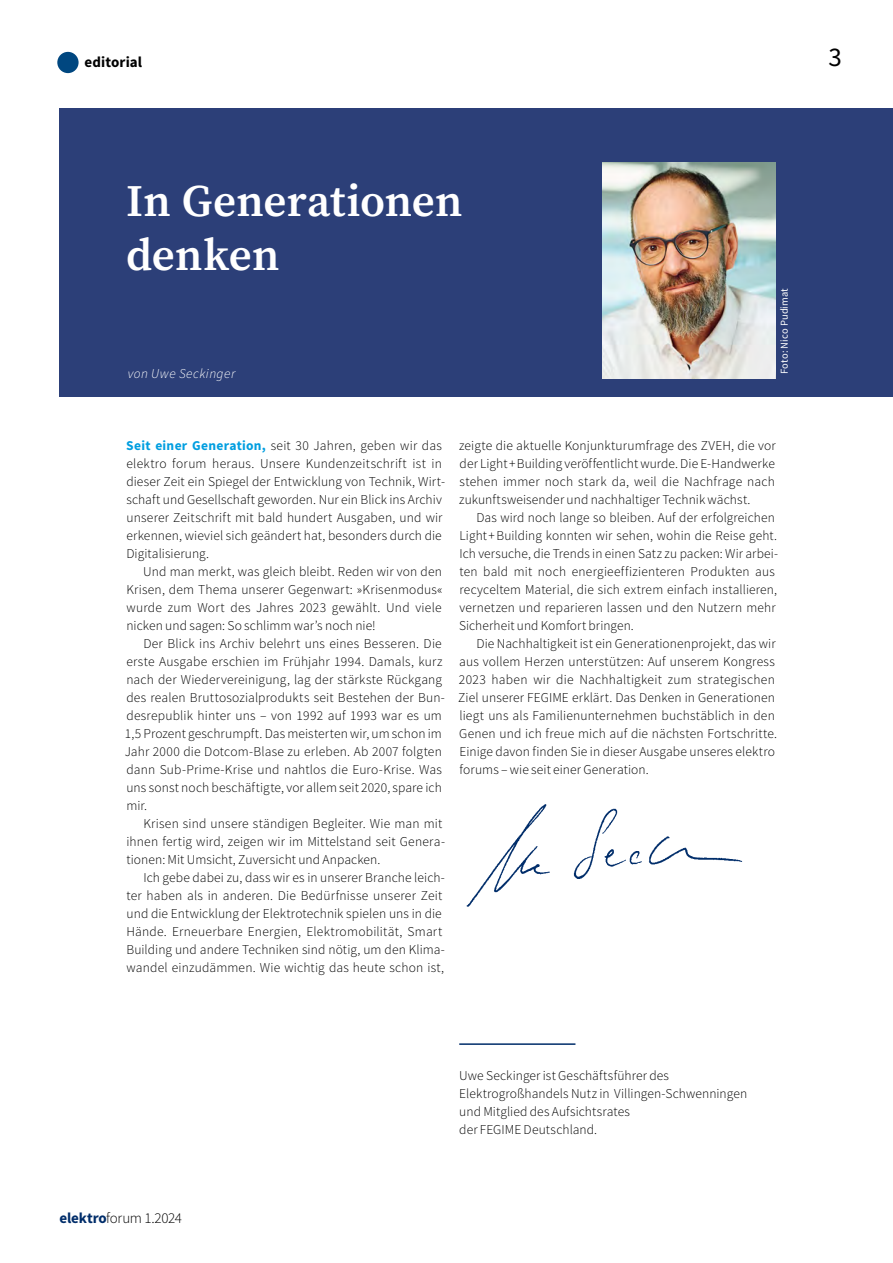
<style>
.page{position:relative;width:893px;height:1263px;background:#fff}
.page>*{position:absolute;margin:0;border:0;box-sizing:border-box;transform-origin:0 0}
.t1{font:600 45px/54px "Source Serif Pro";color:#fff}
.t2{font:27px "Source Sans Pro";color:#000}
.t3{font:300 15px "Source Sans Pro";letter-spacing:-.025em;color:#000}
.t4{font:700 15px "Source Sans Pro";letter-spacing:.005em;color:#000}
.t5{font:300 13.5px/18px "Source Sans Pro";letter-spacing:.01em;color:#000}
.t6{font:italic 300 13.5px "Source Sans Pro";letter-spacing:.035em;color:#fff}
.t7{font:10.5px "Source Sans Pro";letter-spacing:.01em;color:#fff}
.s1{font-weight:700;color:#009ee0}
.s2{font-weight:700;color:#002d6a}
</style>
<div class="page">
<div style="left:57px;top:52px;width:22px;height:21px;background:#004780;border-radius:50%"></div>
<div style="left:60px;top:108px;width:833px;height:288px;background:#2c3f78"></div>
<img style="left:602px;top:162px;width:173px;height:216px">
<hr style="left:459px;top:1043px;width:116px;height:2px;background:#002d6a">
<img style="left:466px;top:804px;width:277px;height:103px">
<p class="t4" style="left:85px;top:52px;width:59px">editorial</p>
<h2 class="t2" style="left:828px;top:40px;width:15px">3</h2>
<h1 class="t1" style="left:126px;top:174px;width:338px">In Generationen denken</h1>
<p class="t6" style="left:128px;top:365px;width:109px">von Uwe Seckinger</p>
<p class="t7" style="left:778px;top:374px;width:87px;rotate:-90deg">Foto: Nico Pudimat</p>
<p class="t5" style="left:126px;top:437px;width:320px"><span class="s1">Seit einer Generation,</span> seit 30 Jahren, geben wir das elektro forum heraus. Unsere Kundenzeitschrift ist in dieser Zeit ein Spiegel der Entwicklung von Technik, Wirt&shy;schaft und Gesellschaft geworden. Nur ein Blick ins Archiv unserer Zeitschrift mit bald hundert Ausgaben, und wir erkennen, wieviel sich geändert hat, besonders durch die Digitalisierung.</p>
<p class="t5" style="left:126px;top:563px;width:318px;text-align:justify;text-indent:17px">Und man merkt, was gleich bleibt. Reden wir von den Krisen, dem Thema unserer Gegenwart: »Krisenmodus« wurde zum Wort des Jahres 2023 gewählt. Und viele nicken und sagen: So schlimm war’s noch nie!</p>
<p class="t5" style="left:125px;top:635px;width:322px;text-indent:19px">Der Blick ins Archiv belehrt uns eines Besseren. Die erste Ausgabe erschien im Frühjahr 1994. Damals, kurz nach der Wiedervereinigung, lag der stärkste Rückgang des realen Bruttosozialprodukts seit Bestehen der Bun&shy;desrepublik hinter uns – von 1992 auf 1993 war es um 1,5 Prozent geschrumpft. Das meisterten wir, um schon im Jahr 2000 die Dotcom-Blase zu erleben. Ab 2007 folgten dann Sub-Prime-Krise und nahtlos die Euro-Krise. Was uns sonst noch beschäftigte, vor allem seit 2020, spare ich mir.</p>
<p class="t5" style="left:126px;top:815px;width:320px;text-indent:17px">Krisen sind unsere ständigen Begleiter. Wie man mit ihnen fertig wird, zeigen wir im Mittelstand seit Genera&shy;tionen: Mit Umsicht, Zuversicht und Anpacken.</p>
<p class="t5" style="left:126px;top:868px;width:320px;text-indent:17px">Ich gebe dabei zu, dass wir es in unserer Branche leich&shy;ter haben als in anderen. Die Bedürfnisse unserer Zeit und die Entwicklung der Elektrotechnik spielen uns in die Hände. Erneuerbare Energien, Elektromobilität, Smart Building und andere Techniken sind nötig, um den Klima&shy;wandel einzudämmen. Wie wichtig das heute schon ist,</p>
<p class="t5" style="left:459px;top:436px;width:318px;text-align:justify">zeigte die aktuelle Konjunkturumfrage des ZVEH, die vor der Light+Building veröffentlicht wurde. Die E-Handwerke stehen immer noch stark da, weil die Nachfrage nach zukunftsweisender und nachhaltiger Technik wächst.</p>
<p class="t5" style="left:459px;top:509px;width:320px;text-indent:17px">Das wird noch lange so bleiben. Auf der erfolgreichen Light+Building konnten wir sehen, wohin die Reise geht.<br>Ich versuche, die Trends in einen Satz zu packen: Wir arbei&shy;ten bald mit noch energieeffizienteren Produkten aus recyceltem Material, die sich extrem einfach installieren, vernetzen und reparieren lassen und den Nutzern mehr Sicherheit und Komfort bringen.</p>
<p class="t5" style="left:458px;top:635px;width:320px;text-indent:18px">Die Nachhaltigkeit ist ein Generationenprojekt, das wir aus vollem Herzen unterstützen: Auf unserem Kongress 2023 haben wir die Nachhaltigkeit zum strategischen Ziel unserer FEGIME erklärt. Das Denken in Generationen liegt uns als Familienunternehmen buchstäblich in den Genen und ich freue mich auf die nächsten Fortschritte.<br>Einige davon finden Sie in dieser Ausgabe unseres elektro forums – wie seit einer Generation.</p>
<p class="t3" style="left:60px;top:1209px;width:124px"><span class="s2">elektro</span>forum 1.2024</p>
<p class="t5" style="left:459px;top:1067px;width:289px">Uwe Seckinger ist Geschäftsführer des Elektrogroßhandels Nutz in Villingen-Schwenningen und Mitglied des Aufsichtsrates<br>der FEGIME Deutschland.</p>
</div>
